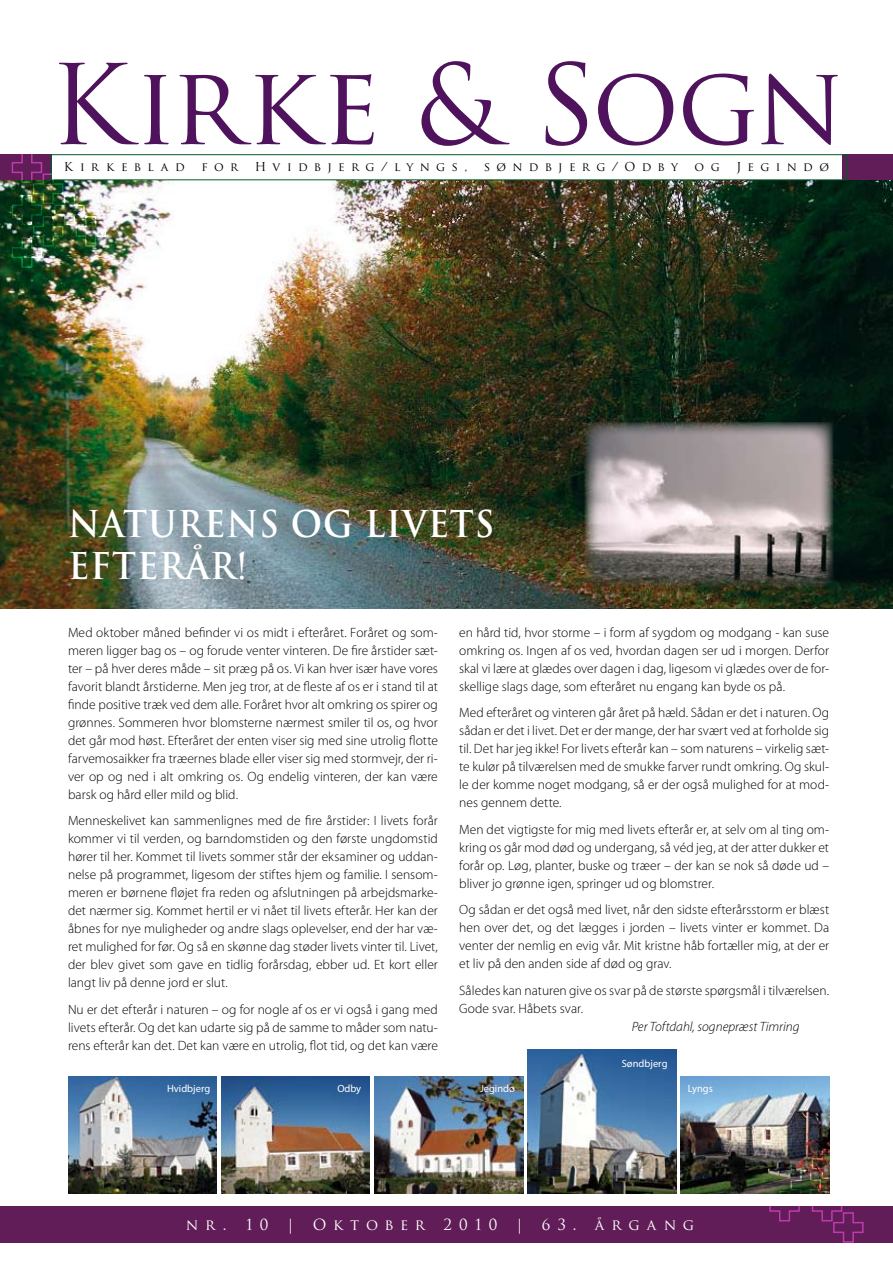
<style>
.page{position:relative;width:893px;height:1263px;background:#fff}
.page>*{position:absolute;margin:0;border:0;box-sizing:border-box;transform-origin:0 0}
.t1{font:108px "Trajan Pro";letter-spacing:-.02em;color:#4e135c}
.t2{font:700 36px/42px "Trajan Pro";letter-spacing:.025em;color:#fff;scale:.94 1}
.t3{font:15px "Trajan Pro";letter-spacing:.445em;color:#fff}
.t4{font:300 13.5px/18px "Myriad Pro";color:#000;text-align:justify}
.t5{font:italic 300 13.5px "Myriad Pro";color:#000}
.t6{font:12px "Trajan Pro";letter-spacing:.525em;color:#000}
.t7{font:12px "Trajan Pro";letter-spacing:.58em;color:#000}
.t8{font:300 10.5px "Univers LT";color:#fff}
</style>
<div class="page">
<img style="left:0;top:180px;width:893px;height:429px">
<img style="left:68px;top:1077px;width:149px;height:116px">
<img style="left:221px;top:1077px;width:149px;height:116px">
<img style="left:374px;top:1077px;width:149px;height:116px">
<img style="left:527px;top:1049px;width:149px;height:144px">
<img style="left:680px;top:1077px;width:149px;height:116px">
<div style="left:0;top:1206px;width:893px;height:36px;background:#601d57"></div>
<div style="left:0;top:154px;width:51px;height:26px;background:#601d57"></div>
<div style="left:842px;top:154px;width:51px;height:26px;background:#601d57"></div>
<div style="left:51px;top:154px;width:796px;height:26px;border:1px solid #005b27"></div>
<img style="left:768px;top:1126px;width:96px;height:117px">
<img style="left:11px;top:154px;width:96px;height:115px">
<img style="left:585px;top:422px;width:248px;height:164px">
<h1 class="t1" style="left:49px;top:36px;width:796px">Kirke &amp; Sogn</h1>
<p class="t7" style="left:64px;top:159px;width:123px">Kirkeblad</p>
<p class="t6" style="left:201px;top:159px;width:38px">for</p>
<p class="t6" style="left:255px;top:159px;width:214px">Hvidbjerg/lyngs,</p>
<p class="t6" style="left:484px;top:159px;width:196px">søndbjerg/Odby</p>
<p class="t6" style="left:695px;top:159px;width:27px">o g</p>
<p class="t6" style="left:736px;top:159px;width:94px">Jegindø</p>
<h2 class="t2" style="left:68px;top:503px;width:455px">NATURENS OG LIVETS<br>EFTERÅR!</h2>
<p class="t4" style="left:68px;top:623px;width:371px">Med oktober måned befinder vi os midt i efteråret. Foråret og som&shy;meren ligger bag os – og forude venter vinteren. De fire årstider sæt&shy;ter – på hver deres måde – sit præg på os. Vi kan hver især have vores favorit blandt årstiderne. Men jeg tror, at de fleste af os er i stand til at finde positive træk ved dem alle. Foråret hvor alt omkring os spirer og grønnes. Sommeren hvor blomsterne nærmest smiler til os, og hvor det går mod høst. Efteråret der enten viser sig med sine utrolig flotte farvemosaikker fra træernes blade eller viser sig med stormvejr, der ri&shy;ver op og ned i alt omkring os. Og endelig vinteren, der kan være barsk og hård eller mild og blid.</p>
<p class="t4" style="left:68px;top:812px;width:371px">Menneskelivet kan sammenlignes med de fire årstider: I livets forår kommer vi til verden, og barndomstiden og den første ungdomstid hører til her. Kommet til livets sommer står der eksaminer og uddan&shy;nelse på programmet, ligesom der stiftes hjem og familie. I sensom&shy;meren er børnene fløjet fra reden og afslutningen på arbejdsmarke&shy;det nærmer sig. Kommet hertil er vi nået til livets efterår. Her kan der åbnes for nye muligheder og andre slags oplevelser, end der har væ&shy;ret mulighed for før. Og så en skønne dag støder livets vinter til. Livet, der blev givet som gave en tidlig forårsdag, ebber ud. Et kort eller langt liv på denne jord er slut.</p>
<p class="t4" style="left:68px;top:1000px;width:371px">Nu er det efterår i naturen – og for nogle af os er vi også i gang med livets efterår. Og det kan udarte sig på de samme to måder som natu&shy;rens efterår kan det. Det kan være en utrolig, flot tid, og det kan være</p>
<p class="t4" style="left:459px;top:623px;width:371px">en hård tid, hvor storme – i form af sygdom og modgang - kan suse omkring os. Ingen af os ved, hvordan dagen ser ud i morgen. Derfor skal vi lære at glædes over dagen i dag, ligesom vi glædes over de for&shy;skellige slags dage, som efteråret nu engang kan byde os på.</p>
<p class="t4" style="left:459px;top:704px;width:371px">Med efteråret og vinteren går året på hæld. Sådan er det i naturen. Og sådan er det i livet. Det er der mange, der har svært ved at forholde sig til. Det har jeg ikke! For livets efterår kan – som naturens – virkelig sæt&shy;te kulør på tilværelsen med de smukke farver rundt omkring. Og skul&shy;le der komme noget modgang, så er der også mulighed for at mod&shy;nes gennem dette.</p>
<p class="t4" style="left:459px;top:820px;width:371px">Men det vigtigste for mig med livets efterår er, at selv om al ting om&shy;kring os går mod død og undergang, så véd jeg, at der atter dukker et forår op. Løg, planter, buske og træer – der kan se nok så døde ud – bliver jo grønne igen, springer ud og blomstrer.</p>
<p class="t4" style="left:459px;top:901px;width:371px">Og sådan er det også med livet, når den sidste efterårsstorm er blæst hen over det, og det lægges i jorden – livets vinter er kommet. Da venter der nemlig en evig vår. Mit kristne håb fortæller mig, at der er et liv på den anden side af død og grav.</p>
<p class="t4" style="left:459px;top:981px;width:371px">Således kan naturen give os svar på de største spørgsmål i tilværelsen.<br>Gode svar. Håbets svar.</p>
<p class="t5" style="left:632px;top:1018px;width:169px">Per Toftdahl, sognepræst Timring</p>
<p class="t8" style="left:622px;top:1057px;width:47px">Søndbjerg</p>
<p class="t8" style="left:167px;top:1082px;width:45px">Hvidbjerg</p>
<p class="t8" style="left:337px;top:1082px;width:25px">Odby</p>
<p class="t8" style="left:480px;top:1082px;width:36px">Jegindø</p>
<p class="t8" style="left:688px;top:1082px;width:26px">Lyngs</p>
<p class="t3" style="left:186px;top:1215px;width:510px">nr. 10 | Oktober 2010 | 63. årgang</p>
</div>
